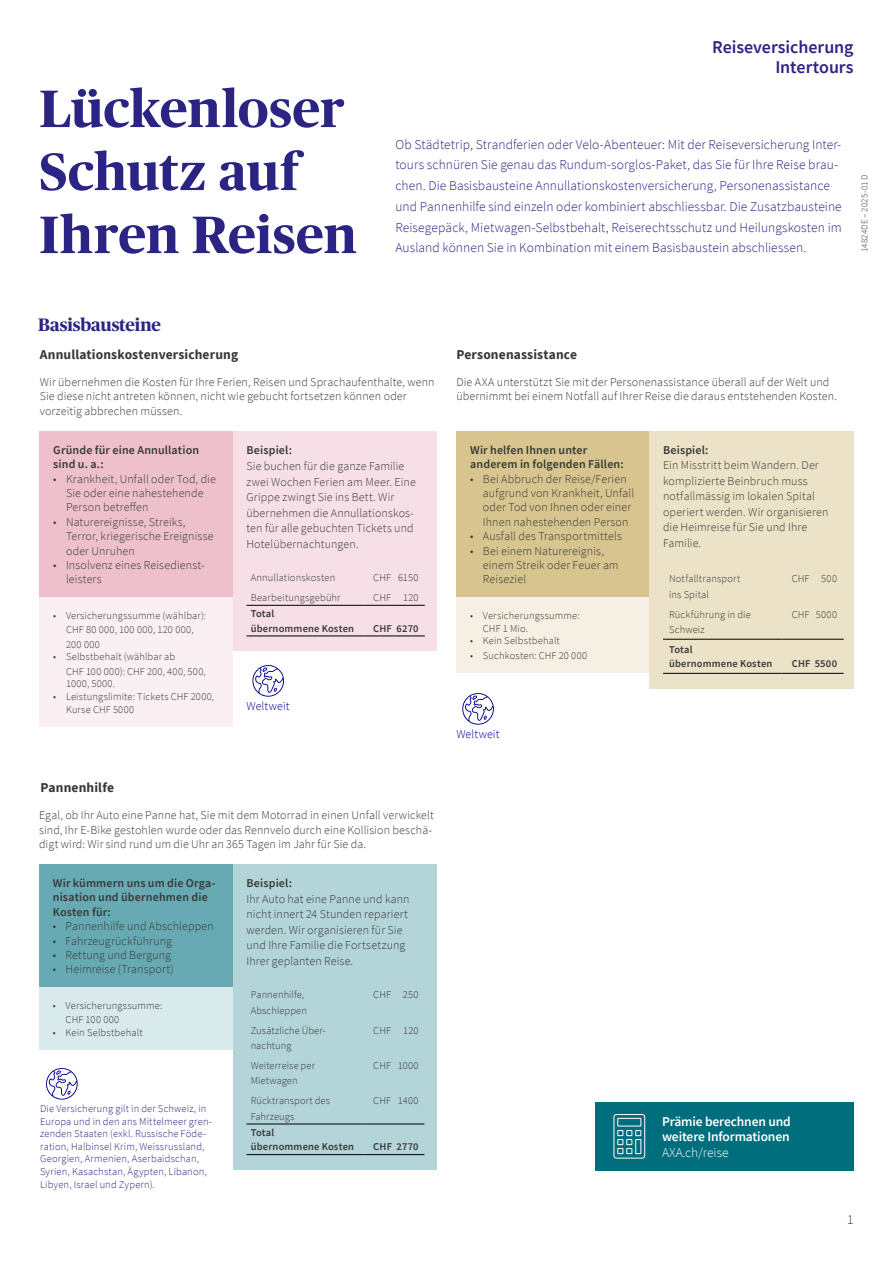
<style>
.page{position:relative;width:893px;height:1263px;background:#fff}
.page>*{position:absolute;margin:0;border:0;box-sizing:border-box;transform-origin:0 0}
.t1{font:700 52.5px/63px "Publico Headline";letter-spacing:.005em;color:#2c2483}
.t2{font:600 18px/19.8px "Source Sans Pro";letter-spacing:-.005em;color:#2c2483;text-align:right}
.t3{font:700 18px "Publico Headline";letter-spacing:-.01em;color:#2c2483}
.t4{font:300 13.5px/20.7px "Source Sans Pro";letter-spacing:.005em;color:#2c2483}
.t5{font:700 13.5px "Source Sans Pro";letter-spacing:.01em;color:#383937}
.t6{font:600 13.5px/15.5px "Source Sans Pro";letter-spacing:-.01em;color:#fff}
.t7{font:300 13.5px "Source Sans Pro";color:#fff}
.t8{font:300 13.5px "Source Sans Pro";color:#383937}
.t9{font:300 12px/14.4px "Source Sans Pro";letter-spacing:.01em;color:#383937}
.t10{font:600 12px/14.4px "Source Sans Pro";letter-spacing:.015em;color:#383937}
.t11{font:300 12px "Source Sans Pro";letter-spacing:.01em;color:#00008f}
.t12{font:300 10.5px/15.6px "Source Sans Pro";letter-spacing:.015em;color:#383937}
.t13{font:300 10.5px/12.6px "Source Sans Pro";letter-spacing:.015em;color:#2c2483}
.t14{font:600 10.5px/14.2px "Source Sans Pro";letter-spacing:.015em;color:#383937}
.t15{font:300 10.5px "Source Sans Pro";letter-spacing:.04em;color:#383937}
.t16{font:300 9px "Source Sans Pro";letter-spacing:.02em;color:#383937}
</style>
<div class="page">
<div style="left:39px;top:431px;width:194px;height:166px;background:#edc0cc"></div>
<div style="left:233px;top:431px;width:204px;height:219px;background:#f6dfe6"></div>
<hr style="left:246px;top:605px;width:119px;height:1px;background:#000">
<hr style="left:365px;top:605px;width:60px;height:1px;background:#000">
<hr style="left:246px;top:636px;width:119px;height:1px;background:#000">
<hr style="left:365px;top:636px;width:60px;height:1px;background:#000">
<div style="left:456px;top:431px;width:193px;height:166px;background:#d7c48f"></div>
<div style="left:649px;top:431px;width:204px;height:258px;background:#ebe2c7"></div>
<hr style="left:663px;top:639px;width:119px;height:1px;background:#000">
<hr style="left:782px;top:639px;width:62px;height:1px;background:#000">
<hr style="left:663px;top:673px;width:119px;height:1px;background:#000">
<hr style="left:782px;top:673px;width:62px;height:1px;background:#000">
<div style="left:39px;top:864px;width:194px;height:123px;background:#67aab3"></div>
<div style="left:233px;top:864px;width:204px;height:306px;background:#b3d4d9"></div>
<hr style="left:246px;top:1124px;width:119px;height:1px;background:#000">
<hr style="left:365px;top:1124px;width:59px;height:1px;background:#000">
<hr style="left:246px;top:1154px;width:119px;height:1px;background:#000">
<hr style="left:365px;top:1154px;width:59px;height:1px;background:#000">
<svg style="left:252px;top:665px;width:32px;height:32px"></svg>
<svg style="left:462px;top:693px;width:32px;height:32px"></svg>
<svg style="left:46px;top:1068px;width:32px;height:32px"></svg>
<div style="left:595px;top:1102px;width:258px;height:68px;background:#006e7c"></div>
<div style="left:613px;top:1114px;width:32px;height:44px;border:1px solid #fff;border-radius:3px"></div>
<div style="left:617px;top:1118px;width:24px;height:8px;border:1px solid #fff"></div>
<svg style="left:617px;top:1130px;width:24px;height:24px"></svg>
<div style="left:635px;top:1139px;width:6px;height:15px;border:1px solid #fff"></div>
<div style="left:39px;top:597px;width:194px;height:129px;background:#faeff2"></div>
<div style="left:456px;top:597px;width:193px;height:75px;background:#f5f0e3"></div>
<div style="left:39px;top:987px;width:194px;height:63px;background:#d9eaec"></div>
<h1 class="t1" style="left:39px;top:74px;width:319px">Lückenloser<br>Schutz auf<br>Ihren Reisen</h1>
<h2 class="t2" style="left:712px;top:37px;width:143px">Reiseversicherung<br>Intertours</h2>
<p class="t4" style="left:395px;top:134px;width:448px">Ob Städtetrip, Strandferien oder Velo-Abenteuer: Mit der Reiseversicherung Inter&shy;tours schnüren Sie genau das Rundum-sorglos-Paket, das Sie für Ihre Reise brau&shy;chen. Die Basisbausteine Annullationskostenversicherung, Personenassistance und Pannenhilfe sind einzeln oder kombiniert abschliessbar. Die Zusatzbausteine Reisegepäck, Mietwagen-Selbstbehalt, Reiserechtsschutz und Heilungskosten im Ausland können Sie in Kombination mit einem Basisbaustein abschliessen.</p>
<p class="t16" style="left:859px;top:252px;width:79px;rotate:-90deg">14824DE – 2025-01 D</p>
<h2 class="t3" style="left:38px;top:312px;width:124px">Basisbausteine</h2>
<p class="t5" style="left:40px;top:346px;width:200px">Annullationskostenversicherung</p>
<p class="t5" style="left:456px;top:346px;width:122px">Personenassistance</p>
<p class="t9" style="left:40px;top:374px;width:396px">Wir übernehmen die Kosten für Ihre Ferien, Reisen und Sprachaufenthalte, wenn<br>Sie diese nicht antreten können, nicht wie gebucht fortsetzen können oder vorzeitig abbrechen müssen.</p>
<p class="t9" style="left:456px;top:375px;width:382px">Die AXA unterstützt Sie mit der Personenassistance überall auf der Welt und übernimmt bei einem Notfall auf Ihrer Reise die daraus entstehenden Kosten.</p>
<p class="t10" style="left:53px;top:442px;width:147px">Gründe für eine Annullation sind u. a.:</p>
<p class="t9" style="left:66px;top:471px;width:151px;text-indent:-13px">• Krankheit, Unfall oder Tod, die<br>Sie oder eine nahestehende<br>Person betreffen</p>
<p class="t9" style="left:66px;top:515px;width:149px;text-indent:-13px">• Naturereignisse, Streiks,<br>Terror, kriegerische Ereignisse oder Unruhen</p>
<p class="t9" style="left:66px;top:558px;width:140px;text-indent:-13px">• Insolvenz eines Reisedienst&shy;leisters</p>
<p class="t12" style="left:66px;top:608px;width:142px;line-height:14.4px;text-indent:-13px">• Versicherungssumme (wählbar):<br>CHF 80 000, 100 000, 120 000,<br>200 000</p>
<p class="t12" style="left:66px;top:650px;width:141px;line-height:14.4px;text-indent:-13px">• Selbstbehalt (wählbar ab<br>CHF 100 000): CHF 200, 400, 500,</p>
<p class="t15" style="left:66px;top:677px;width:51px">1000, 5000.</p>
<p class="t12" style="left:66px;top:690px;width:150px;line-height:12.6px;text-indent:-13px">• Leistungslimite: Tickets CHF 2000,<br>Kurse CHF 5000</p>
<p class="t10" style="left:246px;top:443px;width:47px">Beispiel:</p>
<p class="t9" style="left:246px;top:458px;width:171px;line-height:15.6px">Sie buchen für die ganze Familie zwei Wochen Ferien am Meer. Eine<br>Grippe zwingt Sie ins Bett. Wir übernehmen die Annullationskos&shy;ten für alle gebuchten Tickets und<br>Hotelübernachtungen.</p>
<p class="t12" style="left:251px;top:568px;width:91px;line-height:19.8px">Annullationskosten<br>Bearbeitungsgebühr</p>
<p class="t12" style="left:373px;top:568px;width:47px;line-height:19.8px">CHF 6150<br>CHF 120</p>
<p class="t14" style="left:251px;top:607px;width:105px">Total<br>übernommene Kosten</p>
<p class="t14" style="left:373px;top:621px;width:47px">CHF 6270</p>
<p class="t11" style="left:246px;top:699px;width:45px">Weltweit</p>
<p class="t10" style="left:470px;top:442px;width:155px">Wir helfen Ihnen unter anderem in folgenden Fällen:</p>
<p class="t9" style="left:483px;top:471px;width:153px;text-indent:-13px">• Bei Abbruch der Reise/Ferien aufgrund von Krankheit, Unfall oder Tod von Ihnen oder einer<br>Ihnen nahestehenden Person</p>
<p class="t9" style="left:470px;top:529px;width:153px">• Ausfall des Transportmittels</p>
<p class="t9" style="left:483px;top:543px;width:137px;text-indent:-13px">• Bei einem Naturereignis, einem Streik oder Feuer am<br>Reiseziel</p>
<p class="t12" style="left:483px;top:609px;width:98px;line-height:12.6px;text-indent:-13px">• Versicherungssumme:<br>CHF 1 Mio.</p>
<p class="t12" style="left:470px;top:633px;width:91px">• Kein Selbstbehalt</p>
<p class="t12" style="left:470px;top:647px;width:119px">• Suchkosten: CHF 20 000</p>
<p class="t11" style="left:456px;top:727px;width:45px">Weltweit</p>
<p class="t10" style="left:663px;top:442px;width:47px">Beispiel:</p>
<p class="t9" style="left:663px;top:458px;width:167px;line-height:15.6px">Ein Misstritt beim Wandern. Der komplizierte Beinbruch muss notfallmässig im lokalen Spital operiert werden. Wir organisieren die Heimreise für Sie und Ihre<br>Familie.</p>
<p class="t12" style="left:669px;top:571px;width:73px">Notfalltransport ins Spital</p>
<p class="t12" style="left:669px;top:606px;width:83px">Rückführung in die<br>Schweiz</p>
<p class="t12" style="left:792px;top:571px;width:47px">CHF 500</p>
<p class="t12" style="left:792px;top:606px;width:47px">CHF 5000</p>
<p class="t14" style="left:669px;top:642px;width:105px">Total<br>übernommene Kosten</p>
<p class="t14" style="left:792px;top:657px;width:47px">CHF 5500</p>
<p class="t5" style="left:41px;top:778px;width:75px">Pannenhilfe</p>
<p class="t9" style="left:39px;top:808px;width:396px">Egal, ob Ihr Auto eine Panne hat, Sie mit dem Motorrad in einen Unfall verwickelt sind, Ihr E-Bike gestohlen wurde oder das Rennvelo durch eine Kollision beschä&shy;digt wird: Wir sind rund um die Uhr an 365 Tagen im Jahr für Sie da.</p>
<p class="t10" style="left:53px;top:876px;width:164px">Wir kümmern uns um die Orga&shy;nisation und übernehmen die<br>Kosten für:</p>
<p class="t9" style="left:53px;top:919px;width:162px">• Pannenhilfe und Abschleppen</p>
<p class="t9" style="left:53px;top:933px;width:121px">• Fahrzeugrückführung</p>
<p class="t9" style="left:53px;top:948px;width:120px">• Rettung und Bergung</p>
<p class="t9" style="left:53px;top:962px;width:122px">• Heimreise (Transport)</p>
<p class="t12" style="left:66px;top:998px;width:98px;line-height:14.4px;text-indent:-13px">• Versicherungssumme:<br>CHF 100 000</p>
<p class="t12" style="left:53px;top:1025px;width:91px">• Kein Selbstbehalt</p>
<p class="t13" style="left:40px;top:1102px;width:173px">Die Versicherung gilt in der Schweiz, in Europa und in den ans Mittelmeer gren&shy;zenden Staaten (exkl. Russische Föde&shy;ration, Halbinsel Krim, Weissrussland, Georgien, Armenien, Aserbaidschan, Syrien, Kasachstan, Ägypten, Libanon, Libyen, Israel und Zypern).</p>
<p class="t10" style="left:246px;top:876px;width:47px">Beispiel:</p>
<p class="t9" style="left:246px;top:891px;width:165px;line-height:15.6px">Ihr Auto hat eine Panne und kann nicht innert 24 Stunden repariert werden. Wir organisieren für Sie und Ihre Familie die Fortsetzung<br>Ihrer geplanten Reise.</p>
<p class="t12" style="left:251px;top:987px;width:58px">Pannenhilfe,<br>Abschleppen</p>
<p class="t12" style="left:251px;top:1022px;width:76px">Zusätzliche Über&shy;nachtung</p>
<p class="t12" style="left:251px;top:1058px;width:66px">Weiterreise per<br>Mietwagen</p>
<p class="t12" style="left:251px;top:1093px;width:81px">Rücktransport des<br>Fahrzeugs</p>
<p class="t12" style="left:373px;top:987px;width:47px">CHF 250</p>
<p class="t12" style="left:373px;top:1022px;width:47px">CHF 120</p>
<p class="t12" style="left:373px;top:1058px;width:47px">CHF 1000</p>
<p class="t12" style="left:373px;top:1093px;width:47px">CHF 1400</p>
<p class="t14" style="left:251px;top:1125px;width:105px">Total<br>übernommene Kosten</p>
<p class="t14" style="left:373px;top:1140px;width:47px">CHF 2770</p>
<p class="t6" style="left:662px;top:1113px;width:130px">Prämie berechnen und weitere Informationen</p>
<p class="t7" style="left:662px;top:1144px;width:68px">AXA.ch/reise</p>
<p class="t8" style="left:847px;top:1211px;width:8px">1</p>
</div>
